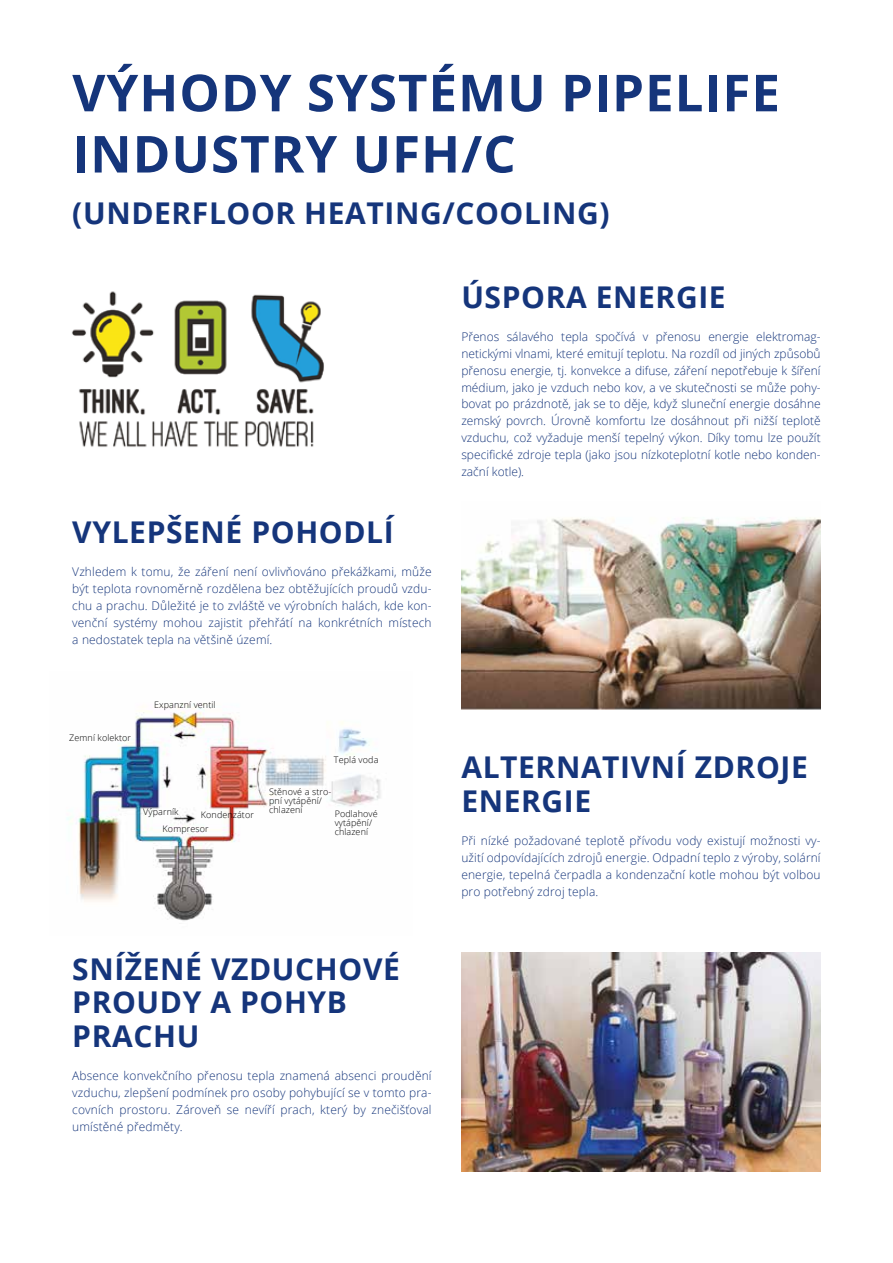
<style>
.page{position:relative;width:893px;height:1263px;background:#fff}
.page>*{position:absolute;margin:0;border:0;box-sizing:border-box;transform-origin:0 0}
.t1{font:700 51px/61.2px "Open Sans";letter-spacing:.02em;color:#15357b}
.t2{font:700 30px/33.6px "Open Sans";letter-spacing:.02em;color:#15357b}
.t3{font:300 12px/16.8px "Open Sans";letter-spacing:.01em;color:#15357b;text-align:justify}
.t4{font:300 9px/9px "Open Sans";letter-spacing:.01em;color:#000}
</style>
<div class="page">
<img style="left:72px;top:291px;width:252px;height:156px">
<img style="left:461px;top:953px;width:360px;height:218px">
<img style="left:67px;top:703px;width:314px;height:218px">
<img style="left:461px;top:517px;width:360px;height:193px">
<h1 class="t1" style="left:72px;top:61px;width:709px">VÝHODY SYSTÉMU PIPELIFE<br>INDUSTRY UFH/C</h1>
<h2 class="t2" style="left:72px;top:195px;width:539px">(UNDERFLOOR HEATING/COOLING)</h2>
<h2 class="t2" style="left:72px;top:514px;width:323px">VYLEPŠENÉ POHODLÍ</h2>
<p class="t3" style="left:72px;top:563px;width:361px">Vzhledem k tomu, že záření není ovlivňováno překážkami, může být teplota rovnoměrně rozdělena bez obtěžujících proudů vzdu&shy;chu a prachu. Důležité je to zvláště ve výrobních halách, kde kon&shy;venční systémy mohou zajistit přehřátí na konkrétních místech a nedostatek tepla na většině území.</p>
<p class="t4" style="left:69px;top:733px;width:63px">Zemní kolektor</p>
<p class="t4" style="left:154px;top:700px;width:63px">Expanzní ventil</p>
<p class="t4" style="left:143px;top:807px;width:37px">Výparník</p>
<p class="t4" style="left:201px;top:810px;width:55px">Kondenzátor</p>
<p class="t4" style="left:163px;top:824px;width:47px">Kompresor</p>
<p class="t4" style="left:334px;top:755px;width:46px">Teplá voda</p>
<p class="t4" style="left:269px;top:787px;width:64px">Stěnové a stro&shy;pní vytápění/ chlazení</p>
<p class="t4" style="left:335px;top:808px;width:45px">Podlahové vytápění/ chlazení</p>
<h2 class="t2" style="left:72px;top:951px;width:329px">SNÍŽENÉ VZDUCHOVÉ<br>PROUDY A POHYB<br>PRACHU</h2>
<p class="t3" style="left:72px;top:1067px;width:361px">Absence konvekčního přenosu tepla znamená absenci proudění vzduchu, zlepšení podmínek pro osoby pohybující se v tomto pra&shy;covních prostoru. Zároveň se nevíří prach, který by znečišťoval umístěné předměty.</p>
<h2 class="t2" style="left:461px;top:279px;width:266px">ÚSPORA ENERGIE</h2>
<p class="t3" style="left:461px;top:328px;width:361px">Přenos sálavého tepla spočívá v přenosu energie elektromag&shy;netickými vlnami, které emitují teplotu. Na rozdíl od jiných způsobů přenosu energie, tj. konvekce a difuse, záření nepotřebuje k šíření médium, jako je vzduch nebo kov, a ve skutečnosti se může pohy&shy;bovat po prázdnotě, jak se to děje, když sluneční energie dosáhne zemský povrch. Úrovně komfortu lze dosáhnout při nižší teplotě vzduchu, což vyžaduje menší tepelný výkon. Díky tomu lze použít specifické zdroje tepla (jako jsou nízkoteplotní kotle nebo konden&shy;zační kotle).</p>
<h2 class="t2" style="left:461px;top:749px;width:348px">ALTERNATIVNÍ ZDROJE<br>ENERGIE</h2>
<p class="t3" style="left:461px;top:832px;width:361px">Při nízké požadované teplotě přívodu vody existují možnosti vy&shy;užití odpovídajících zdrojů energie. Odpadní teplo z výroby, solární energie, tepelná čerpadla a kondenzační kotle mohou být volbou pro potřebný zdroj tepla.</p>
</div>
